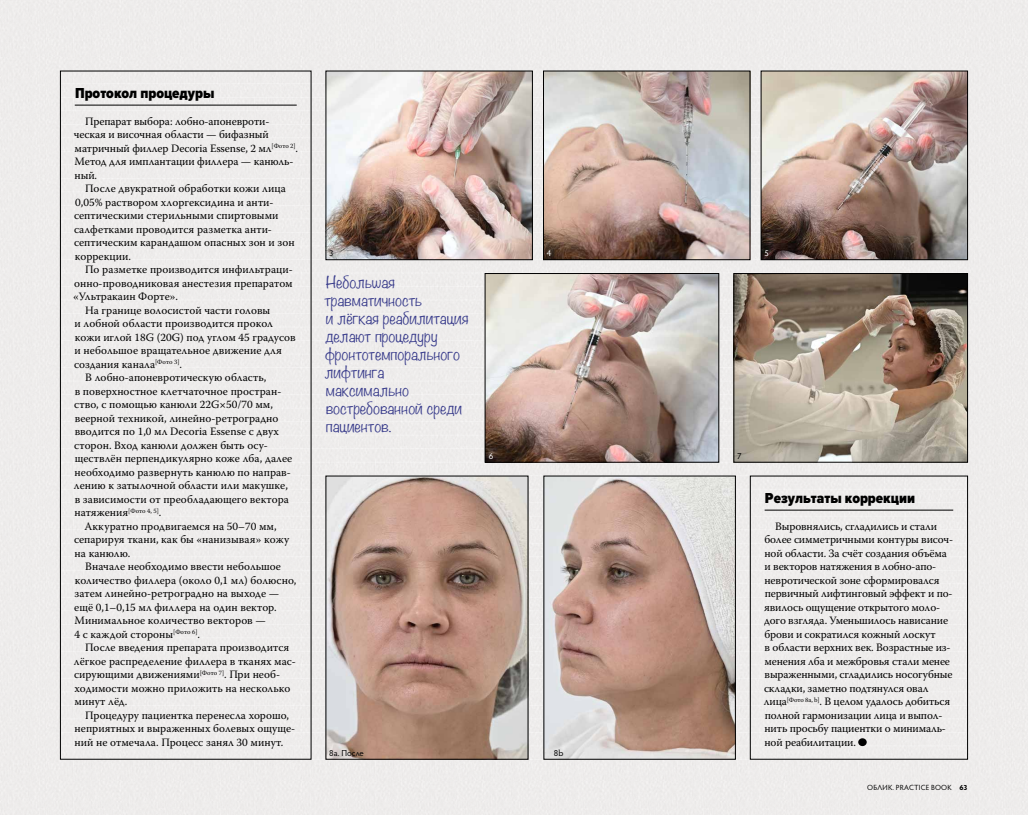
<style>
.page{position:relative;width:1028px;height:815px;background:#eeecec}
.page>*{position:absolute;margin:0;border:0;box-sizing:border-box;transform-origin:0 0}
.t1{font:300 15px/18px "Noteworthy";color:#3a3d8c}
.t2{font:900 15px "Proxima Nova Cond";color:#000}
.t3{font:11.25px/13.5px "Warnock Pro";color:#000}
.t4{font:8.75px "Hypatia Sans Pro";color:#000}
.t5{font:8.75px "Hypatia Sans Pro";color:#fff}
.t6{font:7.5px "Hypatia Sans Pro";letter-spacing:.03em;color:#000}
.s1{font-weight:700}
</style>
<div class="page">
<img style="left:328px;top:478px;width:198px;height:279px">
<img style="left:546px;top:478px;width:187px;height:279px">
<img style="left:545px;top:73px;width:203px;height:185px">
<div style="left:543px;top:71px;width:207px;height:189px;border:1px solid #000"></div>
<img style="left:763px;top:73px;width:202px;height:185px">
<div style="left:761px;top:71px;width:206px;height:189px;border:1px solid #000"></div>
<img style="left:487px;top:275px;width:230px;height:185px">
<div style="left:485px;top:273px;width:234px;height:189px;border:1px solid #000"></div>
<img style="left:328px;top:73px;width:202px;height:185px">
<hr style="left:75px;top:105px;width:222px;height:1px;background:#000">
<div style="left:60px;top:71px;width:251px;height:688px;border:1px solid #000"></div>
<img style="left:735px;top:275px;width:230px;height:185px">
<div style="left:733px;top:273px;width:234px;height:189px;border:1px solid #000"></div>
<hr style="left:764px;top:510px;width:189px;height:1px;background:#000">
<div style="left:858px;top:738px;width:8px;height:8px;background:#000;border-radius:50%"></div>
<h1 class="t2" style="left:75px;top:84px;width:141px">Протокол процедуры</h1>
<p class="t3" style="left:74px;top:114px;width:226px;text-indent:11px">Препарат выбора: лобно-апоневроти&shy;ческая и височная области — бифазный матричный филлер Decoria Essense, 2 мл<sup>[Фото</sup> <sup>2]</sup>.<br>Метод для имплантации филлера — канюль&shy;ный.</p>
<p class="t3" style="left:74px;top:182px;width:222px;text-indent:11px">После двукратной обработки кожи лица 0,05% раствором хлоргексидина и анти&shy;септическими стерильными спиртовыми салфетками проводится разметка анти&shy;септическим карандашом опасных зон и зон коррекции.</p>
<p class="t3" style="left:85px;top:263px;width:209px">По разметке производится инфильтраци-</p>
<p class="t3" style="left:74px;top:276px;width:220px">онно-проводниковая анестезия препаратом</p>
<p class="t3" style="left:73px;top:290px;width:106px">«Ультракаин Форте».</p>
<p class="t3" style="left:85px;top:303px;width:187px">На границе волосистой части головы</p>
<p class="t3" style="left:75px;top:317px;width:200px">и лобной области производится прокол</p>
<p class="t3" style="left:75px;top:330px;width:222px">кожи иглой 18G (20G) под углом 45 градусов</p>
<p class="t3" style="left:75px;top:344px;width:209px">и небольшое вращательное движение для</p>
<p class="t3" style="left:74px;top:357px;width:109px">создания канала<sup>[Фото</sup> <sup>3]</sup>.</p>
<p class="t3" style="left:85px;top:371px;width:183px">В лобно-апоневротическую область,</p>
<p class="t3" style="left:75px;top:384px;width:208px">в поверхностное клетчаточное простран-</p>
<p class="t3" style="left:74px;top:398px;width:200px">ство, с помощью канюли 22G×50/70 мм,</p>
<p class="t3" style="left:75px;top:411px;width:205px">веерной техникой, линейно-ретроградно</p>
<p class="t3" style="left:75px;top:425px;width:206px">вводится по 1,0 мл Decoria Essense с двух</p>
<p class="t3" style="left:74px;top:438px;width:195px">сторон. Вход канюли должен быть осу-</p>
<p class="t3" style="left:75px;top:452px;width:219px">ществлён перпендикулярно коже лба, далее</p>
<p class="t3" style="left:75px;top:465px;width:218px">необходимо развернуть канюлю по направ-</p>
<p class="t3" style="left:74px;top:479px;width:215px">лению к затылочной области или макушке,</p>
<p class="t3" style="left:75px;top:492px;width:216px">в зависимости от преобладающего вектора</p>
<p class="t3" style="left:75px;top:506px;width:88px">натяжения<sup>[Фото</sup> <sup>4,</sup> <sup>5]</sup>.</p>
<p class="t3" style="left:85px;top:519px;width:193px">Аккуратно продвигаемся на 50–70 мм,</p>
<p class="t3" style="left:74px;top:533px;width:217px">сепарируя ткани, как бы «нанизывая» кожу</p>
<p class="t3" style="left:75px;top:546px;width:57px">на канюлю.</p>
<p class="t3" style="left:85px;top:560px;width:197px">Вначале необходимо ввести небольшое</p>
<p class="t3" style="left:75px;top:573px;width:223px">количество филлера (около 0,1 мл) болюсно,</p>
<p class="t3" style="left:74px;top:587px;width:206px">затем линейно-ретроградно на выходе —</p>
<p class="t3" style="left:74px;top:600px;width:204px">ещё 0,1–0,15 мл филлера на один вектор.</p>
<p class="t3" style="left:75px;top:614px;width:193px">Минимальное количество векторов —</p>
<p class="t3" style="left:75px;top:627px;width:127px">4 с каждой стороны<sup>[Фото</sup> <sup>6]</sup>.</p>
<p class="t3" style="left:85px;top:641px;width:206px">После введения препарата производится</p>
<p class="t3" style="left:74px;top:654px;width:223px">лёгкое распределение филлера в тканях мас-</p>
<p class="t3" style="left:74px;top:668px;width:207px">сирующими движениями<sup>[Фото</sup> <sup>7]</sup>. При необ-</p>
<p class="t3" style="left:75px;top:681px;width:217px">ходимости можно приложить на несколько</p>
<p class="t3" style="left:75px;top:695px;width:54px">минут лёд.</p>
<p class="t3" style="left:85px;top:708px;width:205px">Процедуру пациентка перенесла хорошо,</p>
<p class="t3" style="left:75px;top:722px;width:222px">неприятных и выраженных болевых ощуще-</p>
<p class="t3" style="left:75px;top:735px;width:210px">ний не отмечала. Процесс занял 30 минут.</p>
<p class="t4" style="left:329px;top:247px;width:6px">3</p>
<p class="t5" style="left:547px;top:247px;width:6px">4</p>
<h1 class="t1" style="left:324px;top:273px;width:146px">Небольшая травматичность<br>и лёгкая реабилитация делают процедуру фронтотемпорального лифтинга максимально востребованной среди пациентов.</h1>
<p class="t5" style="left:489px;top:450px;width:6px">6</p>
<p class="t4" style="left:329px;top:747px;width:36px">8a. После</p>
<p class="t4" style="left:554px;top:747px;width:11px">8b</p>
<p class="t5" style="left:764px;top:247px;width:6px">5</p>
<p class="t4" style="left:737px;top:450px;width:6px">7</p>
<h1 class="t2" style="left:765px;top:489px;width:152px">Результаты коррекции</h1>
<p class="t3" style="left:764px;top:519px;width:191px;text-indent:11px">Выровнялись, сгладились и стали более симметричными контуры височ&shy;ной области. За счёт создания объёма и векторов натяжения в лобно-апо&shy;невротической зоне сформировался первичный лифтинговый эффект и по&shy;явилось ощущение открытого моло&shy;дого взгляда. Уменьшилось нависание брови и сократился кожный лоскут<br>в области верхних век. Возрастные из&shy;менения лба и межбровья стали менее выраженными, сгладились носогубные складки, заметно подтянулся овал лица<sup>[Фото</sup> <sup>8a,</sup> <sup>b]</sup>. В целом удалось добиться полной гармонизации лица и выпол&shy;нить просьбу пациентки о минималь&shy;ной реабилитации.</p>
<p class="t6" style="left:867px;top:783px;width:102px">ОБЛИК. PRACTICE BOOK <span class="s1">63</span></p>
</div>
